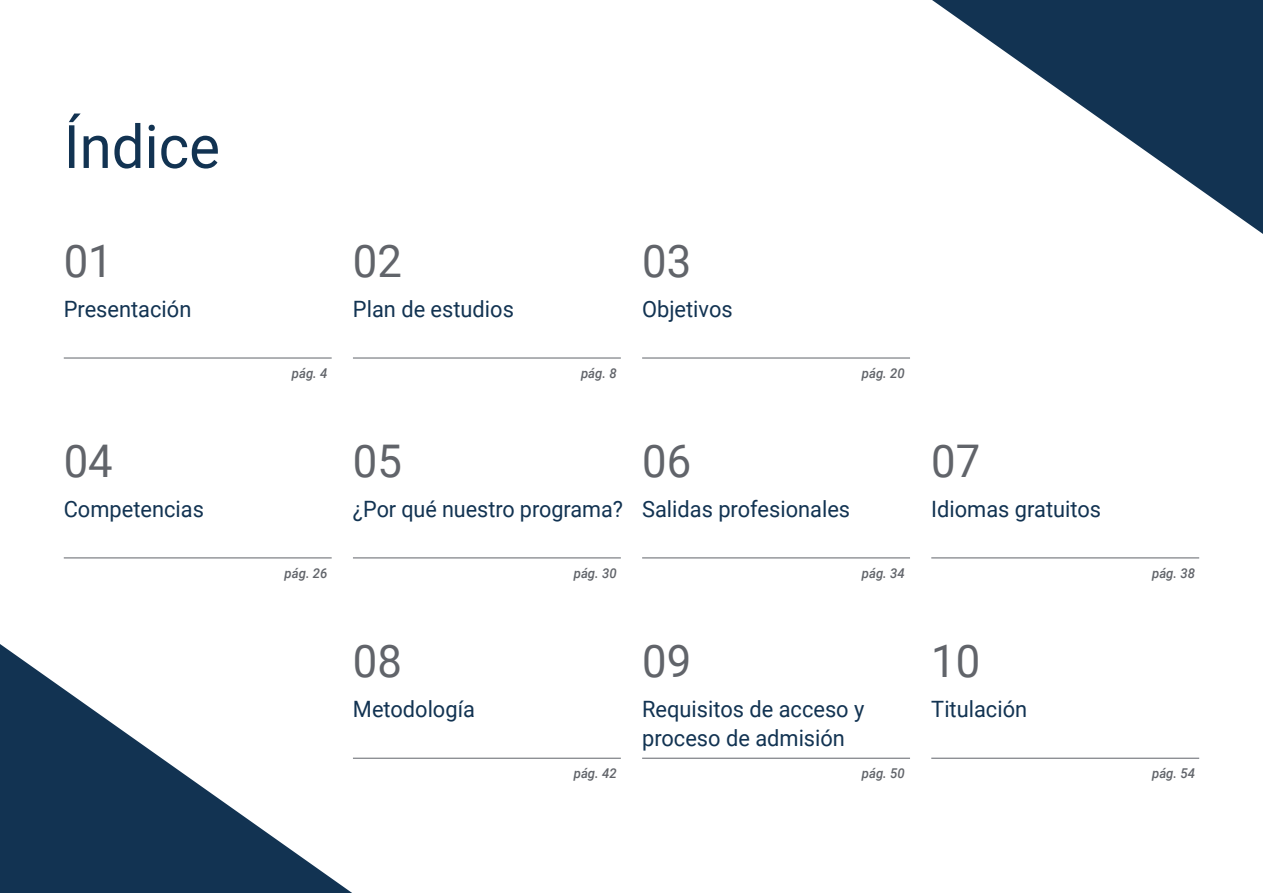
<style>
.page{position:relative;width:1263px;height:893px;background:#fff}
.page>*{position:absolute;margin:0;border:0;box-sizing:border-box;transform-origin:0 0}
.t1{font:60px "Roboto";color:#123352}
.t2{font:45px "Roboto";color:#61646a}
.t3{font:22.5px/28.5px "Roboto";color:#123352}
.t4{font:22.5px "Roboto";color:#123352;scale:.96 1}
.t5{font:italic 500 13.5px "Roboto";color:#61646a}
</style>
<div class="page">
<svg style="left:0;top:644px;width:352px;height:249px"></svg>
<svg style="left:932px;top:0;width:331px;height:234px"></svg>
<hr style="left:353px;top:758px;width:268px;height:1px;background:#61646a">
<hr style="left:353px;top:557px;width:268px;height:1px;background:#61646a">
<hr style="left:353px;top:358px;width:268px;height:1px;background:#61646a">
<hr style="left:64px;top:557px;width:268px;height:1px;background:#61646a">
<hr style="left:64px;top:358px;width:268px;height:1px;background:#61646a">
<hr style="left:931px;top:758px;width:268px;height:1px;background:#61646a">
<hr style="left:931px;top:557px;width:268px;height:1px;background:#61646a">
<hr style="left:642px;top:758px;width:268px;height:1px;background:#61646a">
<hr style="left:642px;top:557px;width:268px;height:1px;background:#61646a">
<hr style="left:642px;top:358px;width:268px;height:1px;background:#61646a">
<h1 class="t1" style="left:64px;top:105px;width:158px">Índice</h1>
<h2 class="t2" style="left:64px;top:229px;width:51px">01</h2>
<h2 class="t2" style="left:353px;top:229px;width:51px">02</h2>
<h2 class="t2" style="left:642px;top:229px;width:51px">03</h2>
<p class="t3" style="left:64px;top:294px;width:129px">Presentación</p>
<p class="t3" style="left:353px;top:294px;width:162px">Plan de estudios</p>
<p class="t3" style="left:642px;top:294px;width:92px">Objetivos</p>
<p class="t5" style="left:292px;top:364px;width:37px">pág. 4</p>
<p class="t5" style="left:581px;top:364px;width:37px">pág. 8</p>
<p class="t5" style="left:862px;top:364px;width:44px">pág. 20</p>
<h2 class="t2" style="left:64px;top:429px;width:51px">04</h2>
<h2 class="t2" style="left:353px;top:429px;width:51px">05</h2>
<h2 class="t2" style="left:642px;top:429px;width:51px">06</h2>
<h2 class="t2" style="left:931px;top:429px;width:51px">07</h2>
<p class="t3" style="left:64px;top:494px;width:142px">Competencias</p>
<p class="t4" style="left:353px;top:493px;width:283px">¿Por qué nuestro programa?</p>
<p class="t3" style="left:642px;top:494px;width:210px">Salidas profesionales</p>
<p class="t3" style="left:931px;top:494px;width:171px">Idiomas gratuitos</p>
<p class="t5" style="left:285px;top:564px;width:44px">pág. 26</p>
<p class="t5" style="left:574px;top:564px;width:44px">pág. 30</p>
<p class="t5" style="left:862px;top:564px;width:44px">pág. 34</p>
<p class="t5" style="left:1152px;top:564px;width:44px">pág. 38</p>
<h2 class="t2" style="left:353px;top:629px;width:51px">08</h2>
<h2 class="t2" style="left:642px;top:629px;width:51px">09</h2>
<h2 class="t2" style="left:931px;top:629px;width:51px">10</h2>
<p class="t3" style="left:353px;top:694px;width:123px">Metodología</p>
<p class="t3" style="left:642px;top:694px;width:224px">Requisitos de acceso y proceso de admisión</p>
<p class="t3" style="left:931px;top:694px;width:97px">Titulación</p>
<p class="t5" style="left:574px;top:764px;width:44px">pág. 42</p>
<p class="t5" style="left:862px;top:764px;width:44px">pág. 50</p>
<p class="t5" style="left:1152px;top:764px;width:44px">pág. 54</p>
</div>
